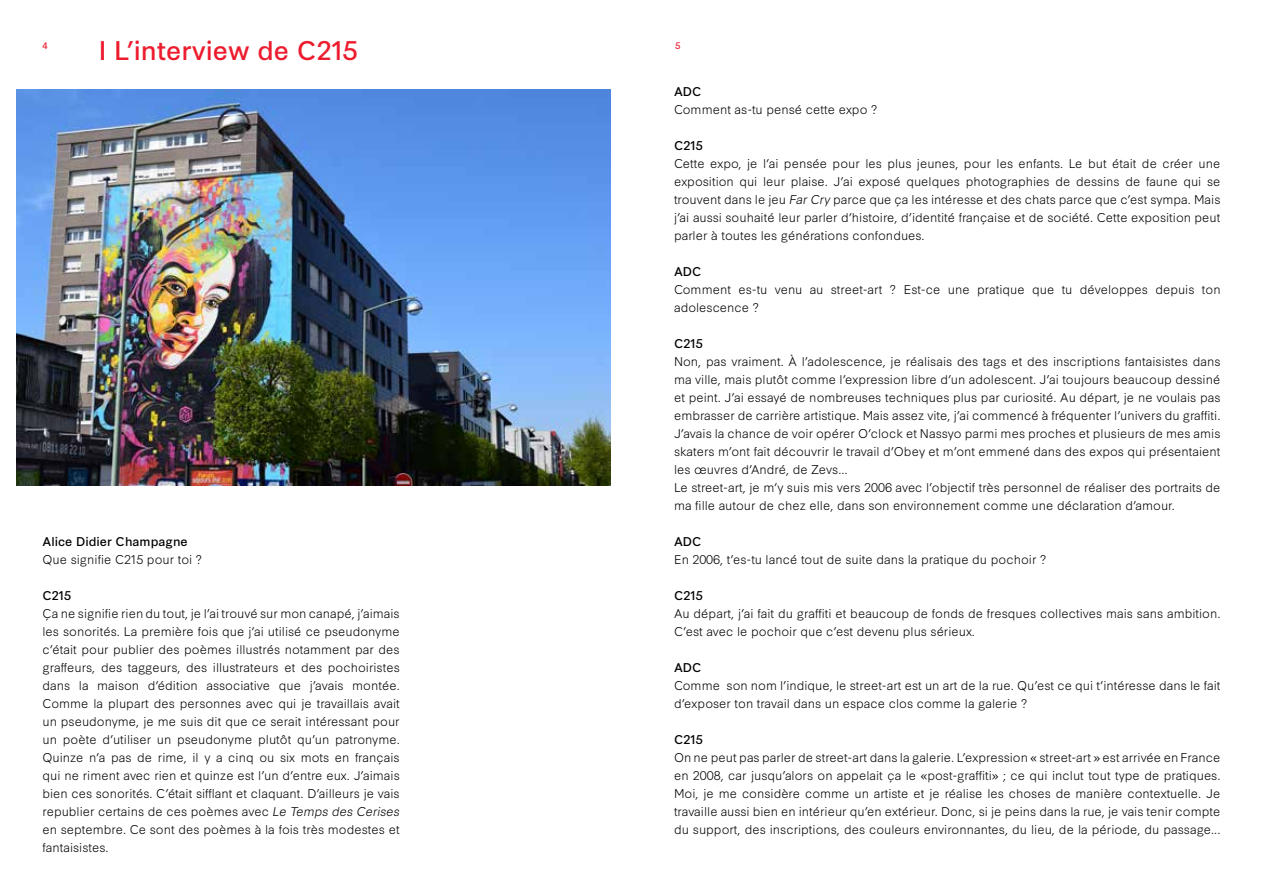
<style>
.page{position:relative;width:1263px;height:893px;background:#fff}
.page>*{position:absolute;margin:0;border:0;box-sizing:border-box;transform-origin:0 0}
.t1{font:25.5px "Synthese";color:#ec1c2e}
.t2{font:300 12px/18px "Synthese";color:#000}
.t3{font:12px "Synthese";color:#000}
.t4{font:9px "Synthese";color:#ed1b2f}
.s1{font-style:italic}
</style>
<div class="page">
<img style="left:17px;top:89px;width:594px;height:396px">
<h1 class="t1" style="left:99px;top:35px;width:260px">I L’interview de C215</h1>
<p class="t4" style="left:43px;top:40px;width:7px">4</p>
<p class="t4" style="left:675px;top:40px;width:7px">5</p>
<p class="t3" style="left:43px;top:534px;width:147px">Alice Didier Champagne</p>
<p class="t2" style="left:43px;top:551px;width:161px">Que signifie C215 pour toi ?</p>
<p class="t3" style="left:43px;top:588px;width:30px">C215</p>
<p class="t2" style="left:43px;top:605px;width:359px;text-align:justify">Ça ne signifie rien du tout, je l’ai trouvé sur mon canapé, j’aimais les sonorités. La première fois que j’ai utilisé ce pseudonyme c’était pour publier des poèmes illustrés notamment par des graffeurs, des taggeurs, des illustrateurs et des pochoiristes dans la maison d’édition associative que j’avais montée.<br>Comme la plupart des personnes avec qui je travaillais avait un pseudonyme, je me suis dit que ce serait intéressant pour un poète d’utiliser un pseudonyme plutôt qu’un patronyme.<br>Quinze n’a pas de rime, il y a cinq ou six mots en français qui ne riment avec rien et quinze est l’un d’entre eux. J’aimais bien ces sonorités. C’était sifflant et claquant. D’ailleurs je vais republier certains de ces poèmes avec <span class="s1">Le Temps des Cerises </span>en septembre. Ce sont des poèmes à la fois très modestes et fantaisistes.</p>
<p class="t3" style="left:674px;top:85px;width:10px">ADC</p>
<p class="t2" style="left:674px;top:101px;width:205px">Comment as-tu pensé cette expo ?</p>
<p class="t3" style="left:674px;top:139px;width:30px">C215</p>
<p class="t2" style="left:674px;top:155px;width:548px;text-align:justify">Cette expo, je l’ai pensée pour les plus jeunes, pour les enfants. Le but était de créer une exposition qui leur plaise. J’ai exposé quelques photographies de dessins de faune qui se trouvent dans le jeu <span class="s1">Far Cry</span> parce que ça les intéresse et des chats parce que c’est sympa. Mais j’ai aussi souhaité leur parler d’histoire, d’identité française et de société. Cette exposition peut parler à toutes les générations confondues.</p>
<p class="t3" style="left:674px;top:265px;width:10px">ADC</p>
<p class="t2" style="left:674px;top:281px;width:548px">Comment es-tu venu au street-art ? Est-ce une pratique que tu développes depuis ton adolescence ?</p>
<p class="t3" style="left:674px;top:337px;width:30px">C215</p>
<p class="t2" style="left:674px;top:353px;width:548px">Non, pas vraiment. À l’adolescence, je réalisais des tags et des inscriptions fantaisistes dans ma ville, mais plutôt comme l’expression libre d’un adolescent. J’ai toujours beaucoup dessiné et peint. J’ai essayé de nombreuses techniques plus par curiosité. Au départ, je ne voulais pas embrasser de carrière artistique. Mais assez vite, j’ai commencé à fréquenter l’univers du graffiti.<br>J’avais la chance de voir opérer O’clock et Nassyo parmi mes proches et plusieurs de mes amis skaters m’ont fait découvrir le travail d’Obey et m’ont emmené dans des expos qui présentaient les œuvres d’André, de Zevs…<br>Le street-art, je m’y suis mis vers 2006 avec l’objectif très personnel de réaliser des portraits de ma fille autour de chez elle, dans son environnement comme une déclaration d’amour.</p>
<p class="t3" style="left:674px;top:535px;width:10px">ADC</p>
<p class="t2" style="left:674px;top:551px;width:374px">En 2006, t’es-tu lancé tout de suite dans la pratique du pochoir ?</p>
<p class="t3" style="left:674px;top:589px;width:30px">C215</p>
<p class="t2" style="left:674px;top:605px;width:548px">Au départ, j’ai fait du graffiti et beaucoup de fonds de fresques collectives mais sans ambition.<br>C’est avec le pochoir que c’est devenu plus sérieux.</p>
<p class="t3" style="left:674px;top:661px;width:10px">ADC</p>
<p class="t2" style="left:674px;top:677px;width:548px">Comme son nom l’indique, le street-art est un art de la rue. Qu’est ce qui t’intéresse dans le fait d’exposer ton travail dans un espace clos comme la galerie ?</p>
<p class="t3" style="left:674px;top:733px;width:30px">C215</p>
<p class="t2" style="left:674px;top:749px;width:548px;text-align:justify">On ne peut pas parler de street-art dans la galerie. L’expression « street-art » est arrivée en France en 2008, car jusqu’alors on appelait ça le «post-graffiti» ; ce qui inclut tout type de pratiques.<br>Moi, je me considère comme un artiste et je réalise les choses de manière contextuelle. Je travaille aussi bien en intérieur qu’en extérieur. Donc, si je peins dans la rue, je vais tenir compte du support, des inscriptions, des couleurs environnantes, du lieu, de la période, du passage...</p>
</div>
